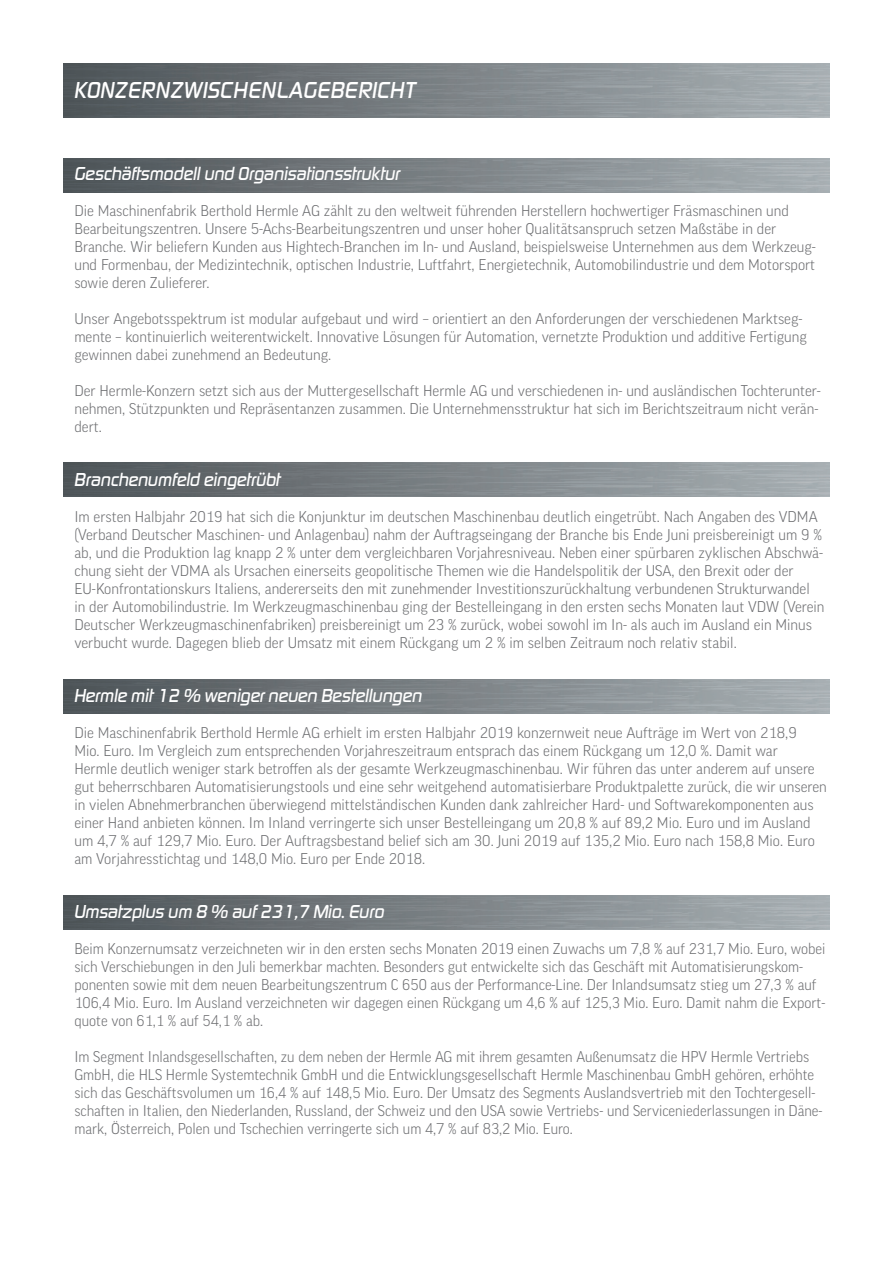
<style>
.page{position:relative;width:893px;height:1263px;background:#fff}
.page>*{position:absolute;margin:0;border:0;box-sizing:border-box;transform-origin:0 0}
.t1{font:italic 500 24px "Digital Sans EFCE";letter-spacing:.03em;color:#fff}
.t2{font:italic 500 19.5px "Digital Sans EFCE";letter-spacing:-.01em;color:#fff}
.t3{font:300 15px/18px "Good Pro";color:#6c6d70}
</style>
<div class="page">
<img style="left:64px;top:896px;width:765px;height:33px">
<img style="left:64px;top:679px;width:765px;height:34px">
<img style="left:64px;top:64px;width:765px;height:54px">
<img style="left:64px;top:463px;width:765px;height:33px">
<img style="left:64px;top:159px;width:765px;height:33px">
<h1 class="t1" style="left:74px;top:76px;width:343px">KONZERNZWISCHENLAGEBERICHT</h1>
<h2 class="t2" style="left:74px;top:162px;width:327px">Geschäftsmodell und Organisationsstruktur</h2>
<p class="t3" style="left:74px;top:202px;width:743px">Die Maschinenfabrik Berthold Hermle AG zählt zu den weltweit führenden Herstellern hochwertiger Fräsmaschinen und Bearbeitungszentren. Unsere 5-Achs-Bearbeitungszentren und unser hoher Qualitätsanspruch setzen Maßstäbe in der Branche. Wir beliefern Kunden aus Hightech-Branchen im In- und Ausland, beispielsweise Unternehmen aus dem Werkzeug&shy;und Formenbau, der Medizintechnik, optischen Industrie, Luftfahrt, Energietechnik, Automobilindustrie und dem Motorsport sowie deren Zulieferer.</p>
<p class="t3" style="left:74px;top:310px;width:734px">Unser Angebotsspektrum ist modular aufgebaut und wird – orientiert an den Anforderungen der verschiedenen Marktseg&shy;mente – kontinuierlich weiterentwickelt. Innovative Lösungen für Automation, vernetzte Produktion und additive Fertigung gewinnen dabei zunehmend an Bedeutung.</p>
<p class="t3" style="left:74px;top:382px;width:748px">Der Hermle-Konzern setzt sich aus der Muttergesellschaft Hermle AG und verschiedenen in- und ausländischen Tochterunter&shy;nehmen, Stützpunkten und Repräsentanzen zusammen. Die Unternehmensstruktur hat sich im Berichtszeitraum nicht verän&shy;dert.</p>
<h2 class="t2" style="left:74px;top:468px;width:208px">Branchenumfeld eingetrübt</h2>
<p class="t3" style="left:74px;top:508px;width:751px">Im ersten Halbjahr 2019 hat sich die Konjunktur im deutschen Maschinenbau deutlich eingetrübt. Nach Angaben des VDMA (Verband Deutscher Maschinen- und Anlagenbau) nahm der Auftragseingang der Branche bis Ende Juni preisbereinigt um 9 % ab, und die Produktion lag knapp 2 % unter dem vergleichbaren Vorjahresniveau. Neben einer spürbaren zyklischen Abschwä&shy;chung sieht der VDMA als Ursachen einerseits geopolitische Themen wie die Handelspolitik der USA, den Brexit oder der EU-Konfrontationskurs Italiens, andererseits den mit zunehmender Investitionszurückhaltung verbundenen Strukturwandel in der Automobilindustrie. Im Werkzeugmaschinenbau ging der Bestelleingang in den ersten sechs Monaten laut VDW (Verein Deutscher Werkzeugmaschinenfabriken) preisbereinigt um 23 % zurück, wobei sowohl im In- als auch im Ausland ein Minus verbucht wurde. Dagegen blieb der Umsatz mit einem Rückgang um 2 % im selben Zeitraum noch relativ stabil.</p>
<h2 class="t2" style="left:74px;top:684px;width:349px">Hermle mit 12 % weniger neuen Bestellungen</h2>
<p class="t3" style="left:74px;top:724px;width:754px">Die Maschinenfabrik Berthold Hermle AG erhielt im ersten Halbjahr 2019 konzernweit neue Aufträge im Wert von 218,9<br>Mio. Euro. Im Vergleich zum entsprechenden Vorjahreszeitraum entsprach das einem Rückgang um 12,0 %. Damit war<br>Hermle deutlich weniger stark betroffen als der gesamte Werkzeugmaschinenbau. Wir führen das unter anderem auf unsere gut beherrschbaren Automatisierungstools und eine sehr weitgehend automatisierbare Produktpalette zurück, die wir unseren in vielen Abnehmerbranchen überwiegend mittelständischen Kunden dank zahlreicher Hard- und Softwarekomponenten aus einer Hand anbieten können. Im Inland verringerte sich unser Bestelleingang um 20,8 % auf 89,2 Mio. Euro und im Ausland um 4,7 % auf 129,7 Mio. Euro. Der Auftragsbestand belief sich am 30. Juni 2019 auf 135,2 Mio. Euro nach 158,8 Mio. Euro am Vorjahresstichtag und 148,0 Mio. Euro per Ende 2018.</p>
<h2 class="t2" style="left:74px;top:900px;width:312px">Umsatzplus um 8 % auf 231,7 Mio. Euro</h2>
<p class="t3" style="left:74px;top:940px;width:753px">Beim Konzernumsatz verzeichneten wir in den ersten sechs Monaten 2019 einen Zuwachs um 7,8 % auf 231,7 Mio. Euro, wobei sich Verschiebungen in den Juli bemerkbar machten. Besonders gut entwickelte sich das Geschäft mit Automatisierungskom&shy;ponenten sowie mit dem neuen Bearbeitungszentrum C 650 aus der Performance-Line. Der Inlandsumsatz stieg um 27,3 % auf 106,4 Mio. Euro. Im Ausland verzeichneten wir dagegen einen Rückgang um 4,6 % auf 125,3 Mio. Euro. Damit nahm die Export&shy;quote von 61,1 % auf 54,1 % ab.</p>
<p class="t3" style="left:74px;top:1048px;width:750px">Im Segment Inlandsgesellschaften, zu dem neben der Hermle AG mit ihrem gesamten Außenumsatz die HPV Hermle Vertriebs GmbH, die HLS Hermle Systemtechnik GmbH und die Entwicklungsgesellschaft Hermle Maschinenbau GmbH gehören, erhöhte sich das Geschäftsvolumen um 16,4 % auf 148,5 Mio. Euro. Der Umsatz des Segments Auslandsvertrieb mit den Tochtergesell&shy;schaften in Italien, den Niederlanden, Russland, der Schweiz und den USA sowie Vertriebs- und Serviceniederlassungen in Däne&shy;mark, Österreich, Polen und Tschechien verringerte sich um 4,7 % auf 83,2 Mio. Euro.</p>
</div>
